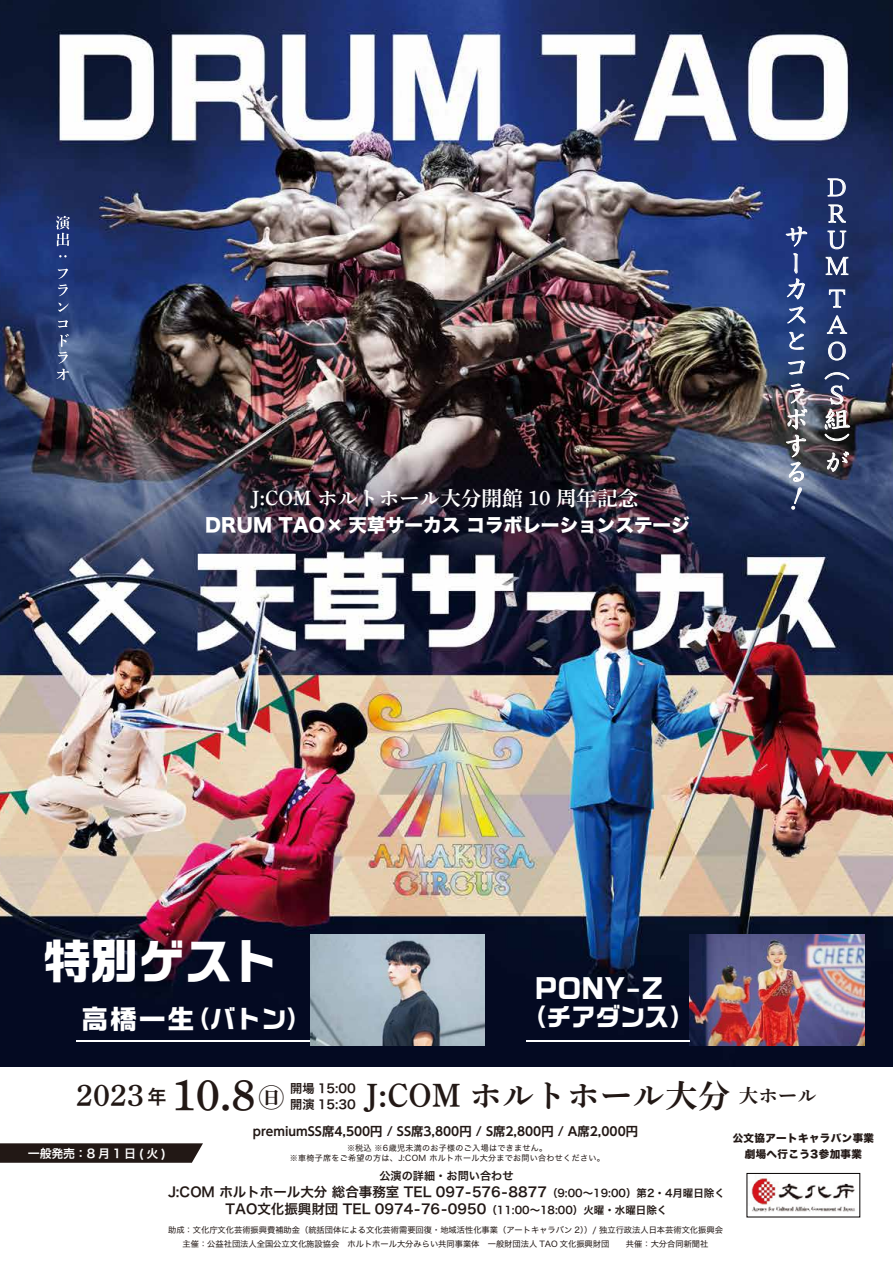
<style>
.page{position:relative;width:893px;height:1263px;background:#fff}
.page>*{position:absolute;margin:0;border:0;box-sizing:border-box;transform-origin:0 0}
.t1{font:700 47.25px "Ro G San Srf Std";color:#fff}
.t2{font:43.2px "Shuei Min Pro B";color:#221815}
.t3{font:32.55px "Shuei Min Pr 6 N B";color:#221815}
.t4{font:30.15px "Shuei Min Pro B";color:#221815}
.t5{font:700 26.55px "Ro G San Srf Std";color:#fff}
.t6{font:300 26.1px/26.1px "Ro NK Sei Kai Std";color:#fff;text-align:justify}
.t7{font:700 24.45px "Ro G San Srf Std";color:#fff}
.t8{font:20.55px "Shuei Min Pr 6 B";color:#fff}
.t9{font:18.6px "Hira Kaku Std N W8";color:#fff}
.t10{font:13.5px/16.5px "Hiragino Sans W6";color:#221815;text-align:center}
.t11{font:700 12.3px "UD Shin Go NT Pr 6 N De";color:#221815}
.t12{font:12.15px "Hira Kaku Pro W6";color:#221815}
.t13{font:12px "Hiragino Sans Pr 6 N W6";letter-spacing:.105em;color:#fff}
.t14{font:11.25px "Hiragino Sans W6";color:#221815}
.t15{font:10.5px/16px "Hiragino Sans W8";letter-spacing:.04em;color:#221815;text-align:center}
.t16{font:8.25px "Hiragino Sans W4";color:#221815}
.t17{font:8.1px/9.6px "Hiragino Sans W4";letter-spacing:.04em;color:#221815;text-align:center}
.s1{font-size:26.55px}
.s2{font-family:"Hira Kaku Pro W6";font-size:19.2px}
.s3{font-family:"Shuei Min Pr 6 B";font-size:25.35px}
.s4{font-size:10.5px}
</style>
<div class="page">
<img style="left:0;top:0;width:893px;height:1067px">
<svg style="left:828px;top:178px;width:18px;height:18px"></svg>
<svg style="left:828px;top:205px;width:18px;height:18px"></svg>
<svg style="left:828px;top:231px;width:18px;height:18px"></svg>
<svg style="left:826px;top:257px;width:22px;height:18px"></svg>
<svg style="left:829px;top:290px;width:16px;height:18px"></svg>
<svg style="left:827px;top:315px;width:20px;height:19px"></svg>
<svg style="left:828px;top:342px;width:18px;height:18px"></svg>
<img style="left:824px;top:372px;width:26px;height:100px">
<svg style="left:786px;top:215px;width:21px;height:84px;background:#3e528d"></svg>
<svg style="left:787px;top:306px;width:18px;height:17px"></svg>
<svg style="left:789px;top:332px;width:15px;height:18px"></svg>
<svg style="left:788px;top:360px;width:17px;height:14px"></svg>
<svg style="left:56px;top:216px;width:14px;height:30px"></svg>
<svg style="left:59px;top:255px;width:8px;height:2px"></svg>
<svg style="left:58px;top:269px;width:10px;height:27px"></svg>
<svg style="left:58px;top:303px;width:11px;height:9px"></svg>
<svg style="left:58px;top:320px;width:10px;height:8px"></svg>
<svg style="left:56px;top:334px;width:13px;height:46px"></svg>
<svg style="left:0;top:1143px;width:203px;height:20px;background:#2e2421"></svg>
<img style="left:310px;top:935px;width:174px;height:111px">
<img style="left:690px;top:935px;width:174px;height:111px">
<hr style="left:77px;top:1040px;width:233px;height:2px;background:#fff">
<hr style="left:527px;top:1040px;width:163px;height:2px;background:#fff">
<img style="left:751px;top:1178px;width:104px;height:34px">
<div style="left:747px;top:1173px;width:113px;height:44px;border:1px solid #040000"></div>
<img style="left:786px;top:383px;width:21px;height:127px">
<h3 class="t8" style="left:251px;top:486px;width:389px">J:COM ホルトホール大分開館 10 周年記念</h3>
<h3 class="t9" style="left:205px;top:514px;width:486px">DRUM TAO× 天草サーカス コラボレーションステージ</h3>
<h3 class="t6" style="left:783px;top:224px;width:25px;text-align:left">サーカスとコラボする</h3>
<h3 class="t6" style="left:825px;top:174px;width:24px">D R U M</h3>
<h3 class="t6" style="left:827px;top:285px;width:21px">T A O</h3>
<h3 class="t6" style="left:824px;top:355px;width:27px;text-align:left">（<br>S組）</h3>
<h3 class="t6" style="left:824px;top:450px;width:26px">が</h3>
<h1 class="t1" style="left:44px;top:929px;width:238px">特別ゲスト</h1>
<h3 class="t7" style="left:82px;top:1001px;width:231px"><span class="s1">高橋一生</span>（バトン）</h3>
<h3 class="t5" style="left:535px;top:970px;width:130px">PONY-Z</h3>
<h3 class="t7" style="left:522px;top:1000px;width:173px">（チアダンス）</h3>
<h3 class="t4" style="left:76px;top:1073px;width:92px">2023 <span class="s2">年</span></h3>
<h2 class="t2" style="left:172px;top:1065px;width:114px">10.8<span class="s3">㊐</span></h2>
<h3 class="t12" style="left:290px;top:1077px;width:67px">開場 15:00</h3>
<h3 class="t12" style="left:290px;top:1094px;width:67px">開演 15:30</h3>
<h3 class="t3" style="left:365px;top:1078px;width:454px">J:COM ホルトホール大分 <sup>大ホール</sup></h3>
<h3 class="t13" style="left:28px;top:1142px;width:140px">一般発売：8月1日(火)</h3>
<h3 class="t11" style="left:253px;top:1121px;width:387px">premiumSS席4,500円 / SS席3,800円 / S席2,800円 / A席2,000円</h3>
<p class="t17" style="left:290px;top:1143px;width:317px">※税込 ※6歳児未満のお子様のご入場はできません。<br>※車椅子席をご希望の方は、J:COM ホルトホール大分までお問い合わせください。</p>
<h3 class="t14" style="left:379px;top:1165px;width:136px">公演の詳細・お問い合わせ</h3>
<h3 class="t10" style="left:168px;top:1183px;width:558px">J:COM ホルトホール大分 総合事務室 TEL 097-576-8877<span class="s4">（9:00～19:00）第2・4月曜日除く<br></span>TAO文化振興財団 TEL 0974-76-0950<span class="s4">（11:00～18:00）火曜・水曜日除く</span></h3>
<p class="t16" style="left:168px;top:1223px;width:556px">助成：文化庁文化芸術振興費補助金（統括団体による文化芸術需要回復・地域活性化事業（アートキャラバン 2））/ 独立行政法人日本芸術文化振興会</p>
<p class="t16" style="left:183px;top:1236px;width:527px">主催：公益社団法人全国公立文化施設協会　ホルトホール大分みらい共同事業体　一般財団法人 TAO 文化振興財団　　共催：大分合同新聞社</p>
<p class="t15" style="left:733px;top:1131px;width:143px">公文協アートキャラバン事業劇場へ行こう3参加事業</p>
</div>
